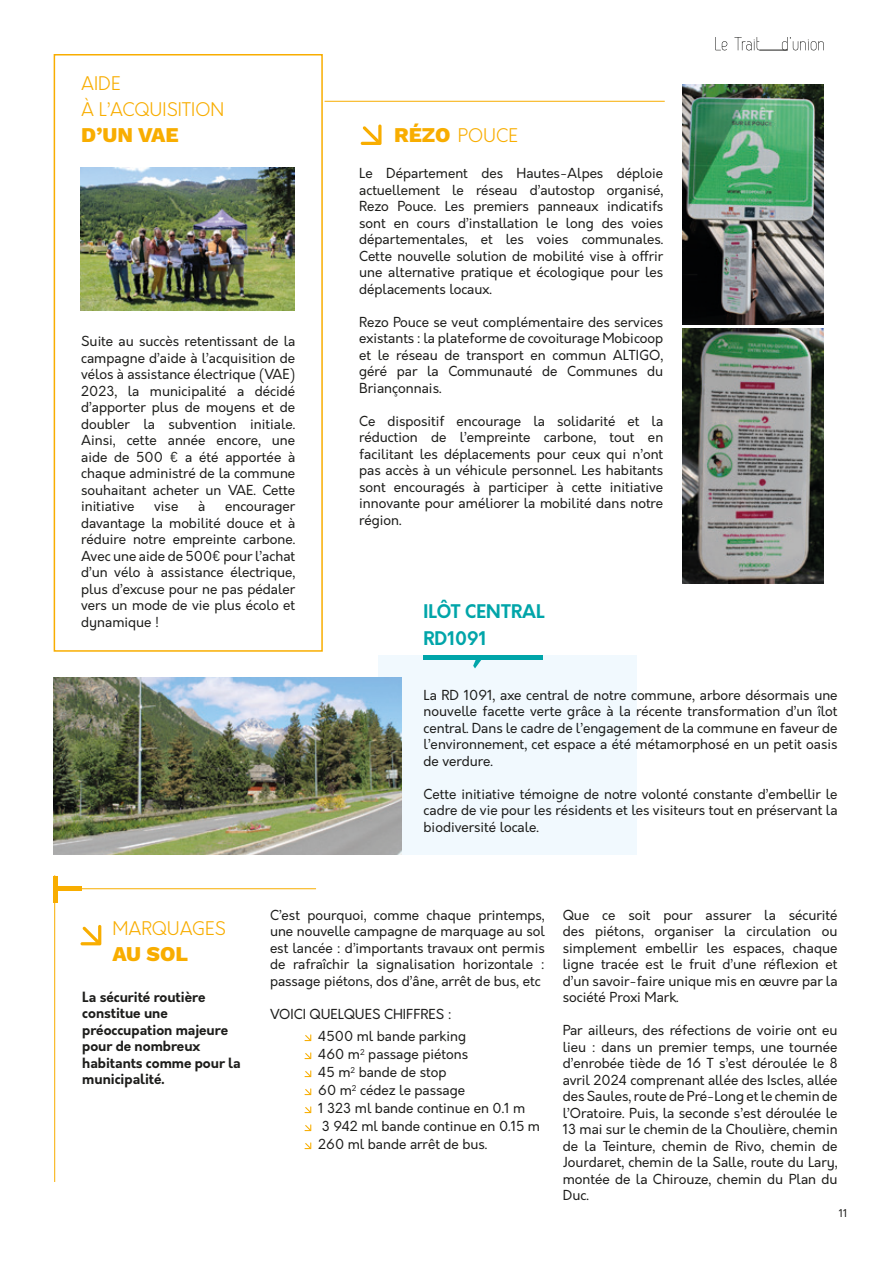
<style>
.page{position:relative;width:893px;height:1263px;background:#fff}
.page>*{position:absolute;margin:0;border:0;box-sizing:border-box;transform-origin:0 0}
.t1{font:800 21px "Work Sans";color:#f8ad00}
.t2{font:300 18px/26px "Orkney";color:#f8ad00}
.t3{font:700 18px/27px "Orkney";color:#00a5a9}
.t4{font:13.5px/16.5px "Orkney";color:#1d1d1b;text-align:justify}
.t5{font:700 13.5px/16.5px "Orkney";color:#1d1d1b}
.t6{font:10.5px "Orkney";color:#1d1d1b}
.s1{font-family:"Work Sans";font-weight:800;font-size:21px}
</style>
<div class="page">
<svg style="left:81px;top:925px;width:20px;height:20px"></svg>
<svg style="left:361px;top:125px;width:21px;height:20px"></svg>
<hr style="left:325px;top:101px;width:340px;height:1px;background:#f8ad00">
<svg style="left:305px;top:1034px;width:6px;height:7px"></svg>
<svg style="left:305px;top:1052px;width:6px;height:7px"></svg>
<svg style="left:305px;top:1070px;width:6px;height:7px"></svg>
<svg style="left:305px;top:1088px;width:6px;height:7px"></svg>
<svg style="left:305px;top:1106px;width:6px;height:7px"></svg>
<svg style="left:305px;top:1124px;width:6px;height:7px"></svg>
<svg style="left:305px;top:1142px;width:6px;height:7px"></svg>
<img style="left:81px;top:168px;width:213px;height:142px">
<div style="left:54px;top:54px;width:269px;height:598px;border:2px solid #f8ad00"></div>
<div style="left:378px;top:655px;width:258px;height:200px;background:#f1f9fe"></div>
<svg style="left:473px;top:659px;width:10px;height:9px"></svg>
<hr style="left:424px;top:655px;width:119px;height:4px;background:#00a5a9">
<img style="left:682px;top:84px;width:142px;height:240px">
<img style="left:682px;top:328px;width:142px;height:255px">
<hr style="left:55px;top:886px;width:27px;height:4px;background:#f8ad00">
<hr style="left:54px;top:875px;width:1px;height:307px;background:#f8ad00">
<hr style="left:55px;top:888px;width:261px;height:1px;background:#f8ad00">
<hr style="left:53px;top:876px;width:4px;height:26px;background:#f8ad00">
<img style="left:53px;top:677px;width:348px;height:178px">
<svg style="left:715px;top:37px;width:109px;height:14px"></svg>
<p class="t2" style="left:81px;top:71px;width:145px">AIDE<br>À L’ACQUISITION</p>
<p class="t1" style="left:81px;top:119px;width:99px">D’UN VAE</p>
<p class="t4" style="left:81px;top:334px;width:216px">Suite au succès retentissant de la campagne d’aide à l’acquisition de vélos à assistance électrique (VAE)<br>2023, la municipalité a décidé d’apporter plus de moyens et de doubler la subvention initiale.<br>Ainsi, cette année encore, une aide de 500 € a été apportée à chaque administré de la commune souhaitant acheter un VAE. Cette initiative</p>
<p class="t4" style="left:154px;top:499px;width:26px">vise</p>
<p class="t4" style="left:198px;top:499px;width:9px">à</p>
<p class="t4" style="left:81px;top:499px;width:216px;text-indent:144px">encourager davantage la mobilité douce et à réduire notre empreinte carbone.<br>Avec une aide de 500€ pour l’achat d’un vélo à assistance électrique, plus d’excuse pour ne pas pédaler vers un mode de vie plus écolo et dynamique !</p>
<p class="t2" style="left:394px;top:122px;width:126px"><span class="s1">RÉZO</span> POUCE</p>
<p class="t4" style="left:359px;top:165px;width:306px">Le Département des Hautes-Alpes déploie actuellement le réseau d’autostop organisé, Rezo Pouce. Les premiers panneaux indicatifs sont en cours d’installation le long des voies départementales, et les voies communales.<br>Cette nouvelle solution de mobilité vise à offrir une alternative pratique et écologique pour les déplacements locaux.</p>
<p class="t4" style="left:359px;top:314px;width:306px">Rezo Pouce se veut complémentaire des services existants : la plateforme de covoiturage Mobicoop et le réseau de transport en commun ALTIGO, géré par la Communauté de Communes du Briançonnais.</p>
<p class="t4" style="left:359px;top:413px;width:306px">Ce dispositif encourage la solidarité et la réduction de l’empreinte carbone, tout en facilitant les déplacements pour ceux qui n’ont pas accès à un véhicule personnel. Les habitants sont encouragés à participer à cette initiative innovante pour améliorer la mobilité dans notre région.</p>
<p class="t3" style="left:424px;top:598px;width:123px">ILÔT CENTRAL<br>RD1091</p>
<p class="t4" style="left:424px;top:687px;width:415px">La RD 1091, axe central de notre commune, arbore désormais une nouvelle facette verte grâce à la récente transformation d’un îlot central. Dans le cadre de l’engagement de la commune en faveur de l’environnement, cet espace a été métamorphosé en un petit oasis de verdure.</p>
<p class="t4" style="left:424px;top:786px;width:415px">Cette initiative témoigne de notre volonté constante d’embellir le cadre de vie pour les résidents et les visiteurs tout en préservant la biodiversité locale.</p>
<p class="t2" style="left:112px;top:916px;width:115px">MARQUAGES</p>
<p class="t1" style="left:112px;top:937px;width:77px">AU SOL</p>
<p class="t5" style="left:82px;top:989px;width:160px">La sécurité routière constitue une préoccupation majeure pour de nombreux habitants comme pour la municipalité.</p>
<p class="t4" style="left:270px;top:907px;width:276px">C’est pourquoi, comme chaque printemps, une nouvelle campagne de marquage au sol est lancée : d’importants travaux ont permis de rafraîchir la signalisation horizontale : passage piétons, dos d’âne, arrêt de bus, etc</p>
<p class="t4" style="left:318px;top:1003px;width:149px;line-height:22.2px;text-indent:-48px">VOICI QUELQUES CHIFFRES :<br>4500 ml bande parking</p>
<p class="t4" style="left:318px;top:1045px;width:223px;line-height:18px;text-align:left">460 m<sup>2</sup> passage piétons<br>45 m<sup>2</sup> bande de stop<br>60 m<sup>2</sup> cédez le passage<br>1 323 ml bande continue en 0.1 m<br>3 942 ml bande continue en 0.15 m<br>260 ml bande arrêt de bus.</p>
<p class="t4" style="left:563px;top:907px;width:276px">Que ce soit pour assurer la sécurité des piétons, organiser la circulation ou simplement embellir les espaces, chaque ligne tracée est le fruit d’une réflexion et d’un savoir-faire unique mis en œuvre par la société Proxi Mark.</p>
<p class="t4" style="left:563px;top:1022px;width:276px">Par ailleurs, des réfections de voirie ont eu lieu : dans un premier temps, une tournée d’enrobée tiède de 16 T s’est déroulée le 8 avril 2024 comprenant allée des Iscles, allée des Saules, route de Pré-Long et le chemin de l’Oratoire. Puis, la seconde s’est déroulée le 13 mai sur le chemin de la Choulière, chemin de la Teinture, chemin de Rivo, chemin de Jourdaret, chemin de la Salle, route du Lary, montée de la Chirouze, chemin du Plan du Duc.</p>
<p class="t6" style="left:839px;top:1206px;width:10px">11</p>
</div>
